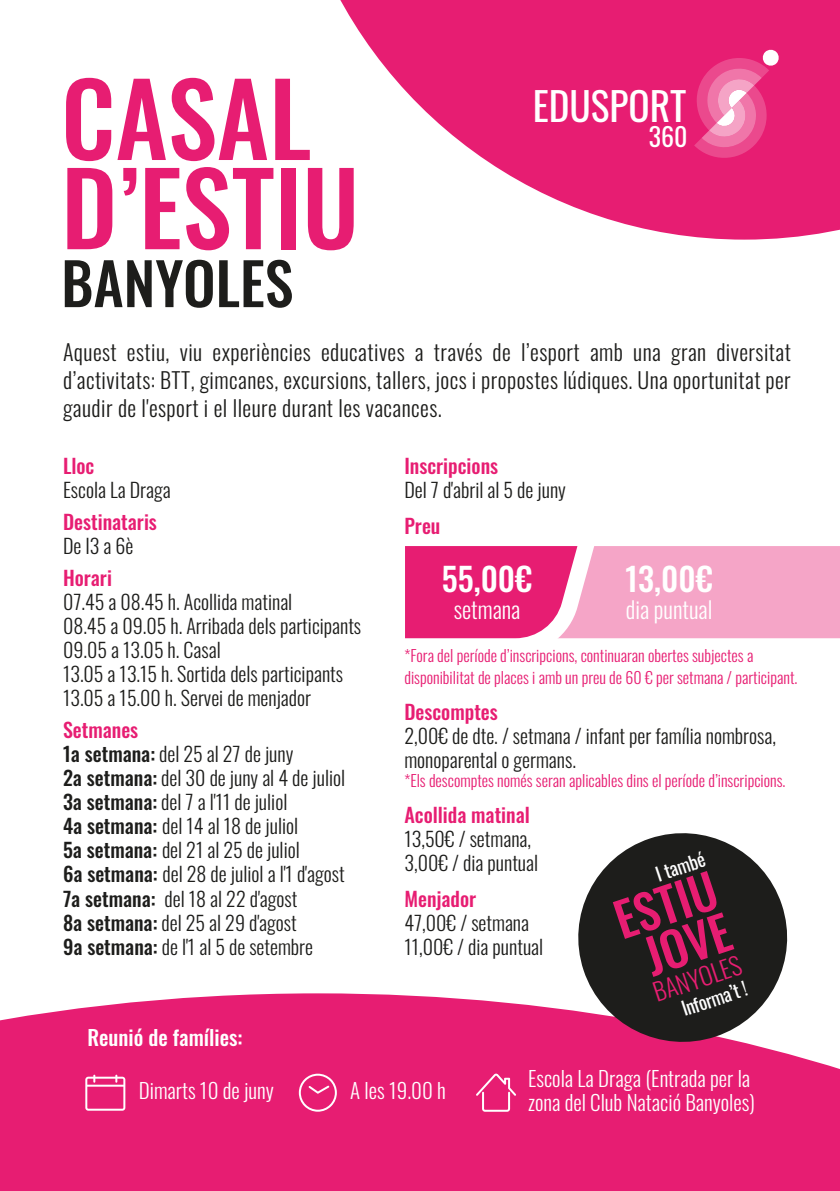
<style>
.page{position:relative;width:840px;height:1191px;background:#fff}
.page>*{position:absolute;margin:0;border:0;box-sizing:border-box;transform-origin:0 0}
.t1{font:500 100.4px "Oswald";color:#e71d72}
.t2{font:500 57.8px "Oswald";color:#1d1d1b}
.t3{font:500 47.8px/44px "Oswald";color:#e71d72;text-align:center}
.t4{font:39.4px "Oswald";color:#fff}
.t5{font:500 32.4px "Oswald";color:#fff}
.t6{font:25.8px "Oswald";color:#fff}
.t7{font:300 24.4px "Oswald";color:#e71d72}
.t8{font:300 23px "Oswald";color:#fff}
.t9{font:300 22px/28px "Oswald";letter-spacing:.02em;color:#1d1d1b;text-align:justify}
.t10{font:300 21px/24px "Oswald";color:#fff}
.t11{font:500 21px "Oswald";color:#fff}
.t12{font:300 20px/24px "Oswald";color:#1d1d1b}
.t13{font:500 20px "Oswald";color:#e71d72}
.t14{font:18.8px "Oswald";color:#fff}
.t15{font:300 16px/21.6px "Oswald";color:#e71d72}
.s1{font-weight:500;color:#e71d72}
.s2{font-weight:500}
</style>
<div class="page">
<svg style="left:340px;top:0;width:499px;height:240px;fill:#e71d72"></svg>
<div style="left:0;top:993px;width:839px;height:198px;background:#e71d72"></div>
<svg style="left:405px;top:546px;width:434px;height:93px;background:#f078ab"></svg>
<svg style="left:693px;top:49px;width:86px;height:109px;background:#ec5595"></svg>
<svg style="left:85px;top:1074px;width:40px;height:36px"></svg>
<svg style="left:299px;top:1073px;width:38px;height:38px"></svg>
<svg style="left:475px;top:1073px;width:41px;height:38px;background:#ea4087"></svg>
<svg style="left:565px;top:833px;width:234px;height:221px;fill:#1d1d1b"></svg>
<h1 class="t1" style="left:61px;top:67px;width:251px">CASAL</h1>
<h3 class="t4" style="left:532px;top:70px;width:155px">EDUSPORT</h3>
<p class="t6" style="left:648px;top:114px;width:40px">360</p>
<h1 class="t1" style="left:61px;top:156px;width:299px">D’ESTIU</h1>
<h2 class="t2" style="left:61px;top:253px;width:233px">BANYOLES</h2>
<p class="t9" style="left:63px;top:335px;width:729px">Aquest estiu, viu experiències educatives a través de l’esport amb una gran diversitat d’activitats: BTT, gimcanes, excursions, tallers, jocs i propostes lúdiques. Una oportunitat per gaudir de l'esport i el lleure durant les vacances.</p>
<p class="t13" style="left:63px;top:456px;width:33px">Lloc</p>
<p class="t12" style="left:63px;top:476px;width:109px">Escola La Draga</p>
<p class="t13" style="left:63px;top:512px;width:95px">Destinataris</p>
<p class="t12" style="left:63px;top:532px;width:72px">De I3 a 6è</p>
<p class="t13" style="left:63px;top:568px;width:50px">Horari</p>
<p class="t12" style="left:63px;top:588px;width:299px">07.45 a 08.45 h. Acollida matinal<br>08.45 a 09.05 h. Arribada dels participants 09.05 a 13.05 h. Casal<br>13.05 a 13.15 h. Sortida dels participants 13.05 a 15.00 h. Servei de menjador</p>
<p class="t12" style="left:63px;top:716px;width:283px"><span class="s1">Setmanes<br></span><span class="s2">1a setmana:</span> del 25 al 27 de juny<br><span class="s2">2a setmana:</span> del 30 de juny al 4 de juliol<br><span class="s2">3a setmana:</span> del 7 a l'11 de juliol<br><span class="s2">4a setmana:</span> del 14 al 18 de juliol<br><span class="s2">5a setmana:</span> del 21 al 25 de juliol<br><span class="s2">6a setmana:</span> del 28 de juliol a l'1 d'agost<br><span class="s2">7a setmana:</span> del 18 al 22 d'agost<br><span class="s2">8a setmana:</span> del 25 al 29 d'agost<br><span class="s2">9a setmana:</span> de l'1 al 5 de setembre</p>
<p class="t13" style="left:404px;top:456px;width:95px">Inscripcions</p>
<p class="t12" style="left:404px;top:476px;width:163px">Del 7 d'abril al 5 de juny</p>
<p class="t13" style="left:404px;top:516px;width:37px">Preu</p>
<h3 class="t5" style="left:625px;top:562px;width:89px">13,00€</h3>
<p class="t8" style="left:625px;top:589px;width:88px">dia puntual</p>
<h3 class="t5" style="left:441px;top:562px;width:92px">55,00€</h3>
<p class="t8" style="left:453px;top:589px;width:68px">setmana</p>
<p class="t15" style="left:404px;top:643px;width:394px">*Fora del període d’inscripcions, continuaran obertes subjectes a disponibilitat de places i amb un preu de 60 € per setmana / participant.</p>
<p class="t13" style="left:404px;top:701px;width:95px">Descomptes</p>
<p class="t12" style="left:404px;top:721px;width:373px">2,00€ de dte. / setmana / infant per família nombrosa, monoparental o germans.</p>
<p class="t15" style="left:404px;top:768px;width:382px">*Els descomptes només seran aplicables dins el període d’inscripcions.</p>
<p class="t13" style="left:404px;top:804px;width:127px">Acollida matinal</p>
<p class="t12" style="left:404px;top:825px;width:135px">13,50€ / setmana,<br>3,00€ / dia puntual</p>
<p class="t13" style="left:404px;top:888px;width:73px">Menjador</p>
<p class="t12" style="left:404px;top:909px;width:140px">47,00€ / setmana<br>11,00€ / dia puntual</p>
<p class="t14" style="left:651px;top:858px;width:52px;rotate:-18deg">I també</p>
<h3 class="t3" style="left:610px;top:903px;width:106px;rotate:-18deg">ESTIU<br>JOVE</h3>
<p class="t7" style="left:647px;top:972px;width:92px;rotate:-18deg">BANYOLES</p>
<p class="t14" style="left:676px;top:993px;width:69px;rotate:-18deg">Informa’t !</p>
<p class="t11" style="left:87px;top:1026px;width:156px">Reunió de famílies:</p>
<p class="t10" style="left:139px;top:1076px;width:136px">Dimarts 10 de juny</p>
<p class="t10" style="left:350px;top:1076px;width:97px">A les 19.00 h</p>
<p class="t10" style="left:528px;top:1064px;width:228px">Escola La Draga (Entrada per la zona del Club Natació Banyoles)</p>
</div>
